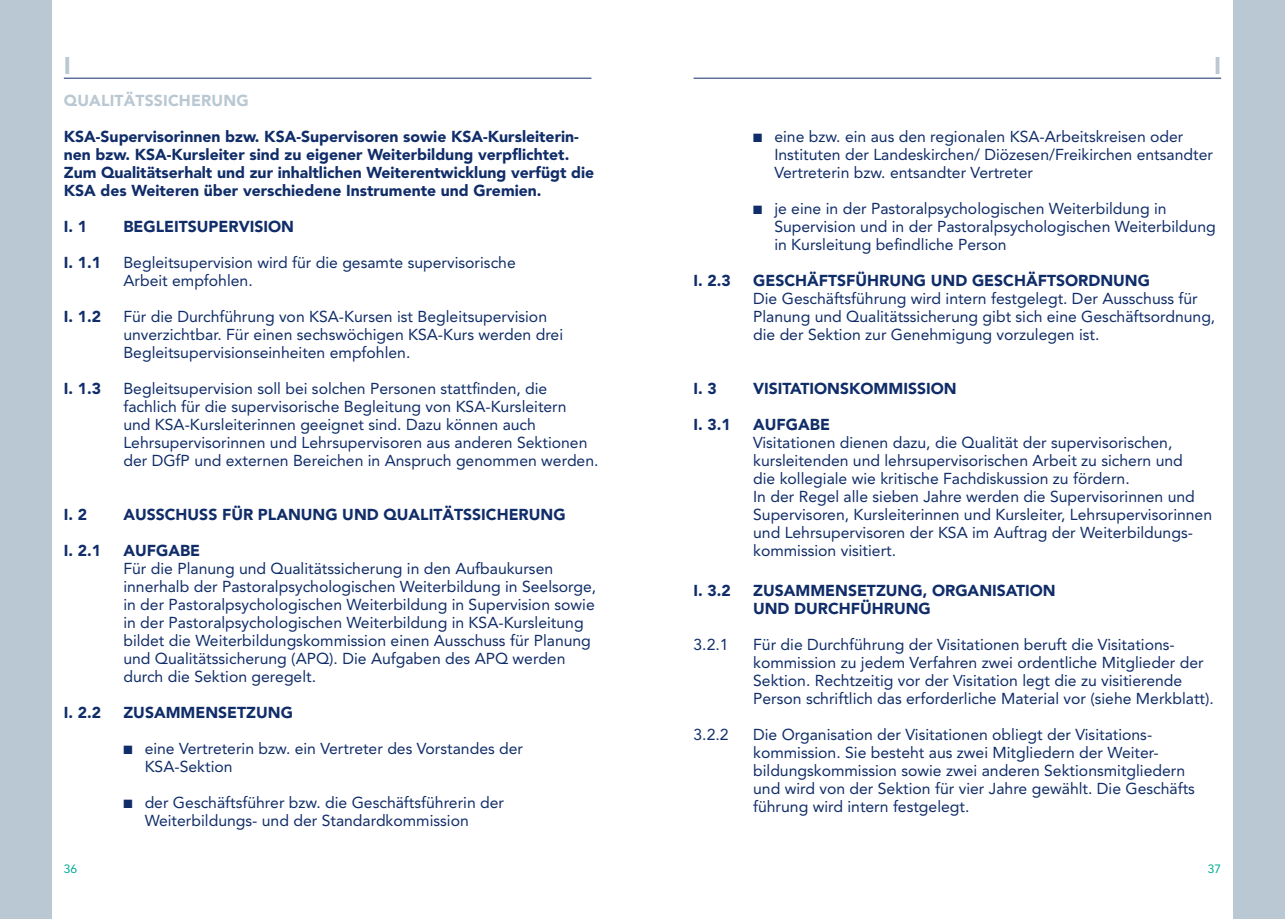
<style>
.page{position:relative;width:1285px;height:919px;background:#fff}
.page>*{position:absolute;margin:0;border:0;box-sizing:border-box;transform-origin:0 0}
.t1{font:900 24px "Avenir";color:#bac8d3}
.t2{font:15.75px/18px "Avenir";color:#102d69}
.t3{font:900 15.75px/18px "Avenir";color:#102d69}
.t4{font:900 15.75px "Avenir";letter-spacing:.01em;color:#bac8d3}
.t5{font:12px "Avenir";color:#00ab95}
</style>
<div class="page">
<hr style="left:64px;top:78px;width:527px;height:1px;background:#102d69">
<hr style="left:693px;top:78px;width:527px;height:1px;background:#102d69">
<div style="left:0;top:0;width:51px;height:918px;background:#bac8d3"></div>
<div style="left:1233px;top:0;width:51px;height:918px;background:#bac8d3"></div>
<h1 class="t1" style="left:64px;top:51px;width:9px">I</h1>
<h1 class="t1" style="left:1213px;top:51px;width:9px">I</h1>
<p class="t4" style="left:64px;top:91px;width:186px">QUALITÄTSSICHERUNG</p>
<p class="t3" style="left:64px;top:127px;width:532px">KSA-Supervisorinnen bzw. KSA-Supervisoren sowie KSA-Kursleiterin&shy;nen bzw. KSA-Kursleiter sind zu eigener Weiterbildung verpflichtet.<br>Zum Qualitätserhalt und zur inhaltlichen Weiterentwicklung verfügt die KSA des Weiteren über verschiedene Instrumente und Gremien.</p>
<p class="t3" style="left:64px;top:217px;width:25px">I. 1</p>
<p class="t3" style="left:123px;top:217px;width:172px">BEGLEITSUPERVISION</p>
<p class="t3" style="left:64px;top:253px;width:39px">I. 1.1</p>
<p class="t2" style="left:123px;top:253px;width:394px">Begleitsupervision wird für die gesamte supervisorische<br>Arbeit empfohlen.</p>
<p class="t3" style="left:64px;top:307px;width:39px">I. 1.2</p>
<p class="t2" style="left:123px;top:307px;width:441px">Für die Durchführung von KSA-Kursen ist Begleitsupervision unverzichtbar. Für einen sechswöchigen KSA-Kurs werden drei<br>Begleitsupervisionseinheiten empfohlen.</p>
<p class="t3" style="left:64px;top:379px;width:39px">I. 1.3</p>
<p class="t2" style="left:123px;top:379px;width:476px">Begleitsupervision soll bei solchen Personen stattfinden, die fachlich für die supervisorische Begleitung von KSA-Kursleitern<br>und KSA-Kursleiterinnen geeignet sind. Dazu können auch Lehrsupervisorinnen und Lehrsupervisoren aus anderen Sektionen der DGfP und externen Bereichen in Anspruch genommen werden.</p>
<p class="t3" style="left:64px;top:505px;width:25px">I. 2</p>
<p class="t3" style="left:123px;top:505px;width:443px">AUSSCHUSS FÜR PLANUNG UND QUALITÄTSSICHERUNG</p>
<p class="t3" style="left:64px;top:541px;width:39px">I. 2.1</p>
<p class="t3" style="left:123px;top:541px;width:78px">AUFGABE</p>
<p class="t2" style="left:123px;top:559px;width:474px">Für die Planung und Qualitätssicherung in den Aufbaukursen innerhalb der Pastoralpsychologischen Weiterbildung in Seelsorge, in der Pastoralpsychologischen Weiterbildung in Supervision sowie in der Pastoralpsychologischen Weiterbildung in KSA-Kursleitung bildet die Weiterbildungskommission einen Ausschuss für Planung und Qualitätssicherung (APQ). Die Aufgaben des APQ werden durch die Sektion geregelt.</p>
<p class="t3" style="left:64px;top:703px;width:39px">I. 2.2</p>
<p class="t3" style="left:123px;top:703px;width:171px">ZUSAMMENSETZUNG</p>
<p class="t2" style="left:145px;top:739px;width:380px;text-indent:-21px">■ eine Vertreterin bzw. ein Vertreter des Vorstandes der<br>KSA-Sektion</p>
<p class="t2" style="left:145px;top:793px;width:361px;text-indent:-21px">■ der Geschäftsführer bzw. die Geschäftsführerin der<br>Weiterbildungs- und der Standardkommission</p>
<p class="t2" style="left:774px;top:127px;width:440px;text-indent:-21px">■ eine bzw. ein aus den regionalen KSA-Arbeitskreisen oder<br>Instituten der Landeskirchen/ Diözesen/Freikirchen entsandter<br>Vertreterin bzw. entsandter Vertreter</p>
<p class="t2" style="left:774px;top:199px;width:443px;text-indent:-21px">■ je eine in der Pastoralpsychologischen Weiterbildung in<br>Supervision und in der Pastoralpsychologischen Weiterbildung in Kursleitung befindliche Person</p>
<p class="t3" style="left:693px;top:271px;width:39px">I. 2.3</p>
<p class="t3" style="left:753px;top:271px;width:398px">GESCHÄFTSFÜHRUNG UND GESCHÄFTSORDNUNG</p>
<p class="t2" style="left:753px;top:289px;width:463px">Die Geschäftsführung wird intern festgelegt. Der Ausschuss für<br>Planung und Qualitätssicherung gibt sich eine Geschäftsordnung, die der Sektion zur Genehmigung vorzulegen ist.</p>
<p class="t3" style="left:693px;top:379px;width:25px">I. 3</p>
<p class="t3" style="left:753px;top:379px;width:205px">VISITATIONSKOMMISSION</p>
<p class="t3" style="left:693px;top:415px;width:39px">I. 3.1</p>
<p class="t3" style="left:753px;top:415px;width:78px">AUFGABE</p>
<p class="t2" style="left:753px;top:433px;width:460px">Visitationen dienen dazu, die Qualität der supervisorischen, kursleitenden und lehrsupervisorischen Arbeit zu sichern und<br>die kollegiale wie kritische Fachdiskussion zu fördern.<br>In der Regel alle sieben Jahre werden die Supervisorinnen und Supervisoren, Kursleiterinnen und Kursleiter, Lehrsupervisorinnen und Lehrsupervisoren der KSA im Auftrag der Weiterbildungs&shy;kommission visitiert.</p>
<p class="t3" style="left:693px;top:581px;width:39px">I. 3.2</p>
<p class="t3" style="left:753px;top:581px;width:304px">ZUSAMMENSETZUNG, ORGANISATION<br>UND DURCHFÜHRUNG</p>
<p class="t2" style="left:693px;top:635px;width:37px">3.2.1</p>
<p class="t2" style="left:753px;top:635px;width:462px">Für die Durchführung der Visitationen beruft die Visitations&shy;kommission zu jedem Verfahren zwei ordentliche Mitglieder der Sektion. Rechtzeitig vor der Visitation legt die zu visitierende Person schriftlich das erforderliche Material vor (siehe Merkblatt).</p>
<p class="t2" style="left:693px;top:725px;width:37px">3.2.2</p>
<p class="t2" style="left:753px;top:725px;width:443px">Die Organisation der Visitationen obliegt der Visitations&shy;kommission. Sie besteht aus zwei Mitgliedern der Weiter&shy;bildungskommission sowie zwei anderen Sektionsmitgliedern und wird von der Sektion für vier Jahre gewählt. Die Geschäfts führung wird intern festgelegt.</p>
<p class="t5" style="left:64px;top:861px;width:15px">36</p>
<p class="t5" style="left:1207px;top:861px;width:15px">37</p>
</div>
